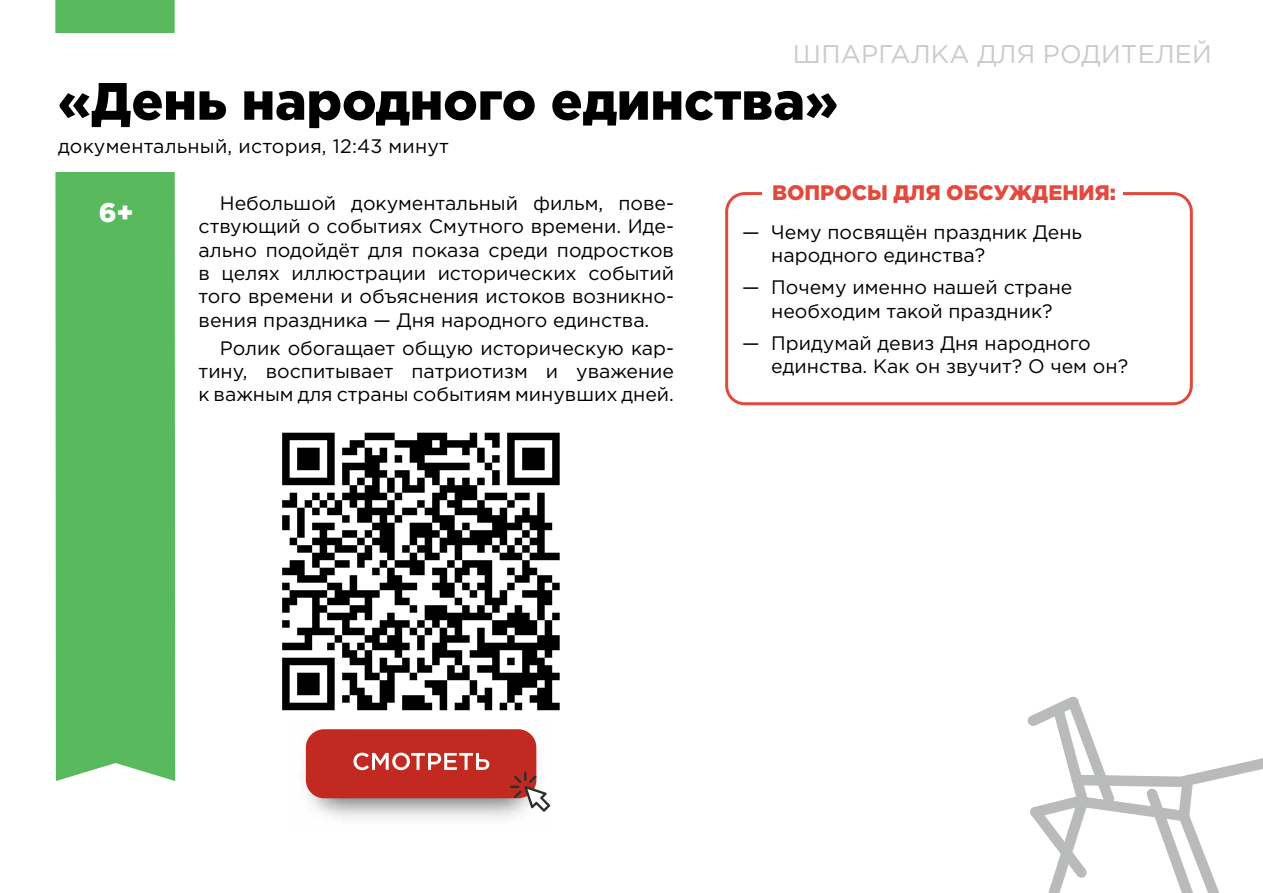
<style>
.page{position:relative;width:1263px;height:893px;background:#fff}
.page>*{position:absolute;margin:0;border:0;box-sizing:border-box;transform-origin:0 0}
.t1{font:900 52.5px "Gotham Pro";color:#000}
.t2{font:900 27px "Gotham Pro";color:#fff}
.t3{font:25.5px "Gotham Pro";letter-spacing:.01em;color:#c9cacc}
.t4{font:900 21px "Gotham Pro";color:#e3493d}
.t5{font:19.5px/23.4px "Gotham Pro";color:#000;text-align:justify}
</style>
<div class="page">
<div style="left:55px;top:0;width:120px;height:781px;background:#58ba5d"></div>
<svg style="left:1027px;top:696px;width:236px;height:197px"></svg>
<div style="left:725px;top:192px;width:468px;height:213px;border:3px solid #e3493d;border-radius:18px"></div>
<div style="left:762px;top:171px;width:361px;height:43px;background:#fff"></div>
<div style="left:29px;top:33px;width:177px;height:138px;background:#fff"></div>
<svg style="left:282px;top:433px;width:278px;height:277px"></svg>
<img style="left:304px;top:729px;width:247px;height:89px">
<div style="left:306px;top:729px;width:230px;height:69px;background:#c22921;border-radius:18px"></div>
<svg style="left:353px;top:753px;width:136px;height:17px"></svg>
<svg style="left:510px;top:771px;width:40px;height:41px"></svg>
<h3 class="t3" style="left:793px;top:40px;width:420px">ШПАРГАЛКА ДЛЯ РОДИТЕЛЕЙ</h3>
<h1 class="t1" style="left:58px;top:71px;width:781px">«День народного единства»</h1>
<p class="t5" style="left:58px;top:134px;width:392px">документальный, история, 12:43 минут</p>
<p class="t5" style="left:199px;top:191px;width:477px;text-indent:21px">Небольшой документальный фильм, пове&shy;ствующий о событиях Смутного времени. Иде&shy;ально подойдёт для показа среди подростков в целях иллюстрации исторических событий того времени и объяснения истоков возникно&shy;вения праздника — Дня народного единства.</p>
<p class="t5" style="left:199px;top:336px;width:477px;text-indent:21px">Ролик обогащает общую историческую кар&shy;тину, воспитывает патриотизм и уважение к важным для страны событиям минувших дней.</p>
<p class="t4" style="left:772px;top:181px;width:345px">ВОПРОСЫ ДЛЯ ОБСУЖДЕНИЯ:</p>
<h2 class="t2" style="left:99px;top:197px;width:37px">6+</h2>
<p class="t5" style="left:771px;top:220px;width:312px;text-indent:-29px">— Чему посвящён праздник День народного единства?</p>
<p class="t5" style="left:742px;top:276px;width:332px;text-align:center">— Почему именно нашей стране необходим такой праздник?</p>
<p class="t5" style="left:771px;top:331px;width:358px;text-indent:-29px">— Придумай девиз Дня народного единства. Как он звучит? О чем он?</p>
</div>
